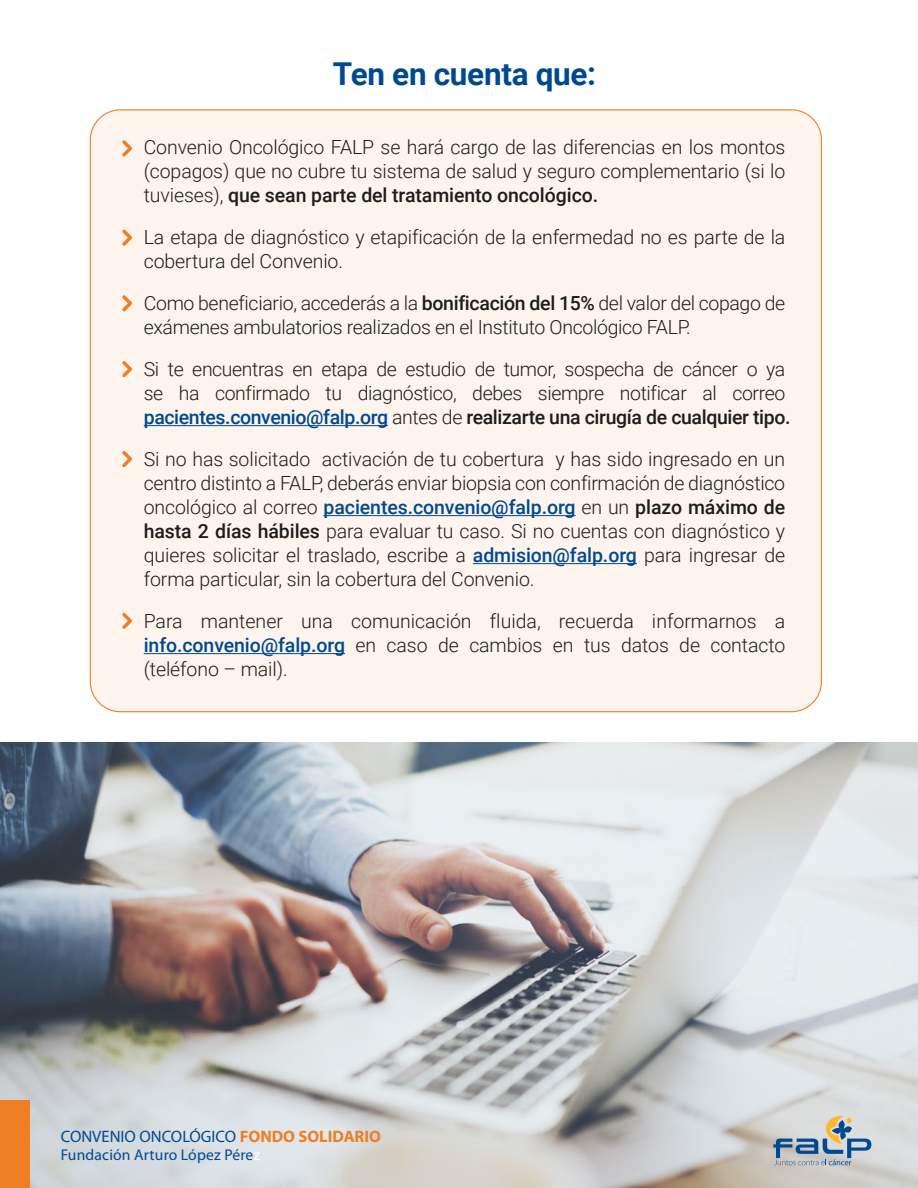
<style>
.page{position:relative;width:918px;height:1188px;background:#fff}
.page>*{position:absolute;margin:0;border:0;box-sizing:border-box;transform-origin:0 0}
.t1{font:700 31.5px "Roboto";letter-spacing:-.01em;color:#004990}
.t2{font:300 19.5px/24px "Roboto";letter-spacing:-.015em;color:#1d1d1b;text-align:justify}
.t3{font:16.5px "Myriad Pro";color:#004990}
.t4{font:15.6px "Myriad Pro";letter-spacing:.01em;color:#004990}
.s1{font-weight:500}
.s2{font-weight:500;color:#004990}
.s3{font-weight:700;color:#ef7e25}
.s4{color:#fff}
</style>
<div class="page">
<div style="left:90px;top:110px;width:731px;height:602px;background:#fdf4ed;border-radius:30px"></div>
<hr style="left:144px;top:425px;width:244px;height:1px;background:#004990">
<hr style="left:324px;top:515px;width:252px;height:1px;background:#004990">
<hr style="left:473px;top:563px;width:164px;height:1px;background:#004990">
<hr style="left:144px;top:653px;width:201px;height:1px;background:#004990">
<img style="left:0;top:742px;width:918px;height:446px">
<div style="left:0;top:1100px;width:30px;height:88px;background:#ef7e25"></div>
<svg style="left:773px;top:1115px;width:98px;height:50px;background:#acb7be"></svg>
<svg style="left:122px;top:140px;width:11px;height:17px"></svg>
<svg style="left:122px;top:229px;width:11px;height:17px"></svg>
<svg style="left:122px;top:295px;width:11px;height:17px"></svg>
<svg style="left:122px;top:361px;width:10px;height:17px"></svg>
<svg style="left:122px;top:451px;width:10px;height:16px"></svg>
<svg style="left:122px;top:612px;width:10px;height:17px"></svg>
<h1 class="t1" style="left:333px;top:52px;width:265px">Ten en cuenta que:</h1>
<p class="t2" style="left:144px;top:135px;width:643px">Convenio Oncológico FALP se hará cargo de las diferencias en los montos (copagos) que no cubre tu sistema de salud y seguro complementario (si lo tuvieses), <span class="s1">que sean parte del tratamiento oncológico.</span></p>
<p class="t2" style="left:144px;top:225px;width:643px">La etapa de diagnóstico y etapificación de la enfermedad no es parte de la cobertura del Convenio.</p>
<p class="t2" style="left:144px;top:291px;width:643px">Como beneficiario, accederás a la <span class="s1">bonificación del 15%</span> del valor del copago de exámenes ambulatorios realizados en el Instituto Oncológico FALP.</p>
<p class="t2" style="left:144px;top:357px;width:648px;text-align:left">Si te encuentras en etapa de estudio de tumor, sospecha de cáncer o ya se ha confirmado tu diagnóstico, debes siempre notificar al correo <span class="s2">pacientes.convenio@falp.org</span> antes de <span class="s1">realizarte una cirugía de cualquier tipo.</span></p>
<p class="t2" style="left:144px;top:447px;width:643px">Si no has solicitado activación de tu cobertura y has sido ingresado en un centro distinto a FALP, deberás enviar biopsia con confirmación de diagnóstico oncológico al correo <span class="s2">pacientes.convenio@falp.org</span> en un <span class="s1">plazo máximo de hasta 2 días hábiles</span> para evaluar tu caso. Si no cuentas con diagnóstico y quieres solicitar el traslado, escribe a <span class="s2">admision@falp.org</span> para ingresar de forma particular, sin la cobertura del Convenio.</p>
<p class="t2" style="left:144px;top:609px;width:643px">Para mantener una comunicación fluida, recuerda informarnos a <span class="s2">info.convenio@falp.org</span> en caso de cambios en tus datos de contacto (teléfono – mail).</p>
<p class="t3" style="left:61px;top:1126px;width:322px">CONVENIO ONCOLÓGICO <span class="s3">FONDO SOLIDARIO</span></p>
<p class="t4" style="left:61px;top:1145px;width:201px">Fundación Arturo López Pére<span class="s4">z</span></p>
</div>
